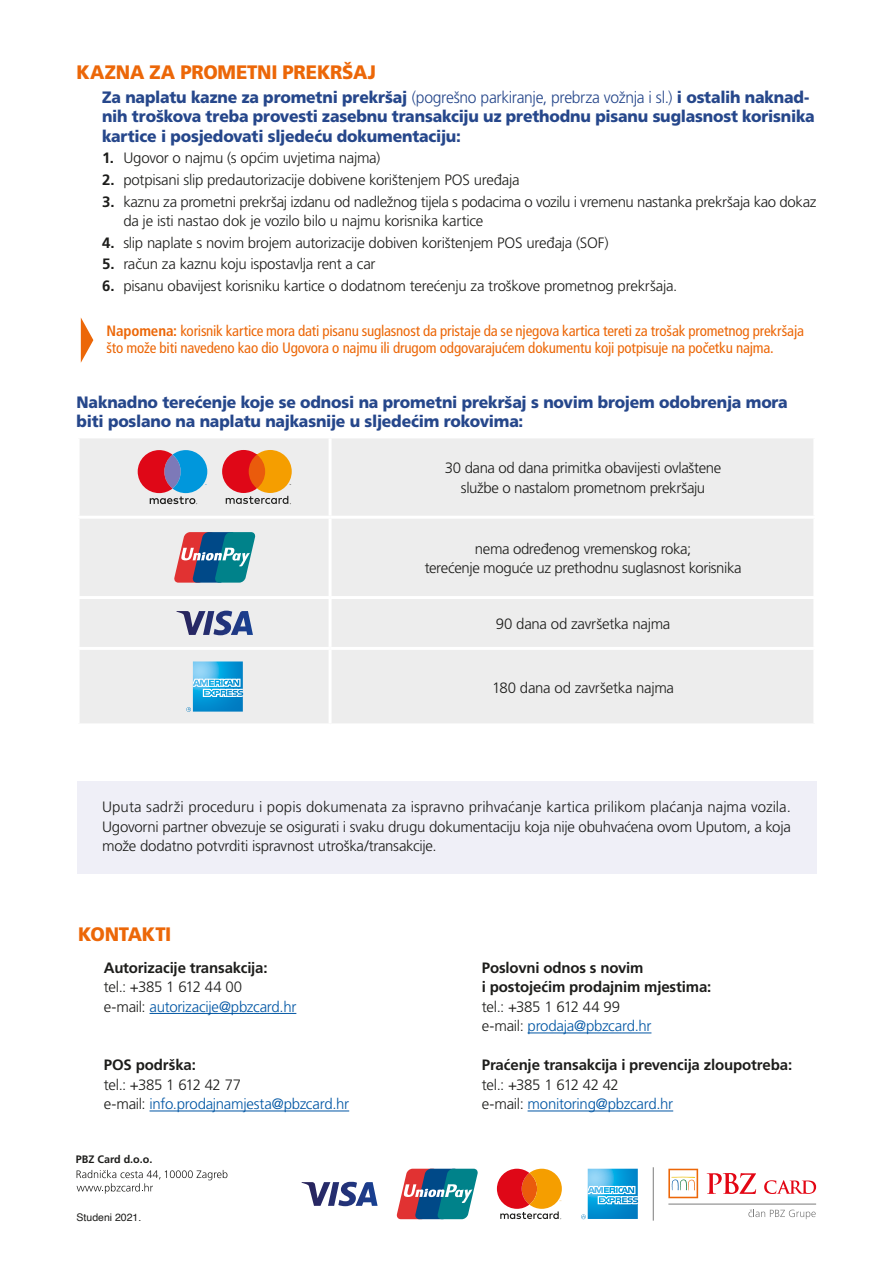
<style>
.page{position:relative;width:893px;height:1262px;background:#fff}
.page>*{position:absolute;margin:0;border:0;box-sizing:border-box;transform-origin:0 0}
.t1{font:900 19.5px "Frutiger";letter-spacing:-.015em;color:#ec6708;scale:.95 1}
.t2{font:900 16.5px/19.5px "Frutiger";letter-spacing:-.01em;color:#26478b;scale:.95 1}
.t3{font:300 15px/19.5px "Frutiger";letter-spacing:-.02em;color:#1d1d1b}
.t4{font:condensed 15px/16.5px "Frutiger";letter-spacing:-.01em;color:#ec6708}
.t5{font:700 15px/19.5px "Frutiger";letter-spacing:-.01em;color:#1d1d1b}
.t6{font:300 15px/19.5px "Frutiger";letter-spacing:-.02em;color:#0056a4}
.t7{font:700 10.8px "Frutiger";color:#1d1d1b}
.t8{font:10.5px "Helvetica";color:#1d1d1b}
.s1{font-weight:300}
.s2{font-weight:700}
.s3{color:#0056a4}
.s4{color:#1d1d1b}
</style>
<div class="page">
<svg style="left:81px;top:318px;width:12px;height:45px"></svg>
<div style="left:80px;top:438px;width:733px;height:285px;background:#ededed"></div>
<hr style="left:328px;top:438px;width:3px;height:78px;background:#fff">
<hr style="left:328px;top:519px;width:3px;height:77px;background:#fff">
<hr style="left:328px;top:599px;width:3px;height:48px;background:#fff">
<hr style="left:328px;top:650px;width:3px;height:73px;background:#fff">
<hr style="left:77px;top:516px;width:253px;height:3px;background:#fff">
<hr style="left:330px;top:516px;width:486px;height:3px;background:#fff">
<hr style="left:77px;top:596px;width:253px;height:3px;background:#fff">
<hr style="left:330px;top:596px;width:486px;height:3px;background:#fff">
<hr style="left:77px;top:647px;width:253px;height:3px;background:#fff">
<hr style="left:330px;top:647px;width:486px;height:3px;background:#fff">
<svg style="left:138px;top:450px;width:69px;height:54px"></svg>
<svg style="left:222px;top:450px;width:70px;height:54px"></svg>
<svg style="left:174px;top:532px;width:82px;height:50px"></svg>
<svg style="left:176px;top:610px;width:77px;height:25px"></svg>
<svg style="left:186px;top:661px;width:57px;height:51px"></svg>
<div style="left:77px;top:780px;width:739px;height:93px;background:#efeff7"></div>
<svg style="left:77px;top:1169px;width:150px;height:24px"></svg>
<hr style="left:149px;top:1013px;width:147px;height:1px;background:#0056a4">
<hr style="left:149px;top:1110px;width:200px;height:1px;background:#0056a4">
<hr style="left:527px;top:1032px;width:124px;height:1px;background:#0056a4">
<hr style="left:527px;top:1110px;width:146px;height:1px;background:#0056a4">
<svg style="left:581px;top:1168px;width:57px;height:51px"></svg>
<svg style="left:396px;top:1168px;width:82px;height:51px"></svg>
<svg style="left:497px;top:1168px;width:65px;height:51px"></svg>
<svg style="left:668px;top:1168px;width:30px;height:30px"></svg>
<svg style="left:706px;top:1173px;width:50px;height:21px"></svg>
<svg style="left:764px;top:1180px;width:52px;height:14px"></svg>
<svg style="left:748px;top:1209px;width:67px;height:10px"></svg>
<hr style="left:668px;top:1203px;width:148px;height:1px;background:#7c7c7c">
<hr style="left:653px;top:1167px;width:1px;height:53px;background:#7c7c7c">
<svg style="left:301px;top:1181px;width:76px;height:25px"></svg>
<h1 class="t1" style="left:77px;top:60px;width:316px">KAZNA ZA PROMETNI PREKRŠAJ</h1>
<p class="t2" style="left:102px;top:87px;width:751px">Za naplatu kazne za prometni prekršaj <span class="s1">(pogrešno parkiranje, prebrza vožnja i sl.)</span> i ostalih naknad&shy;nih troškova treba provesti zasebnu transakciju uz prethodnu pisanu suglasnost korisnika kartice i posjedovati sljedeću dokumentaciju:</p>
<p class="t3" style="left:102px;top:148px;width:280px"><span class="s2">1.</span> Ugovor o najmu (s općim uvjetima najma)</p>
<p class="t3" style="left:102px;top:170px;width:419px"><span class="s2">2.</span> potpisani slip predautorizacije dobivene korištenjem POS uređaja</p>
<p class="t3" style="left:123px;top:192px;width:694px;text-indent:-21px"><span class="s2">3.</span> kaznu za prometni prekršaj izdanu od nadležnog tijela s podacima o vozilu i vremenu nastanka prekršaja kao dokaz da je isti nastao dok je vozilo bilo u najmu korisnika kartice</p>
<p class="t3" style="left:102px;top:233px;width:508px"><span class="s2">4.</span> slip naplate s novim brojem autorizacije dobiven korištenjem POS uređaja (SOF)</p>
<p class="t3" style="left:102px;top:254px;width:275px"><span class="s2">5.</span> račun za kaznu koju ispostavlja rent a car</p>
<p class="t3" style="left:102px;top:276px;width:577px"><span class="s2">6.</span> pisanu obavijest korisniku kartice o dodatnom terećenju za troškove prometnog prekršaja.</p>
<p class="t4" style="left:106px;top:323px;width:699px"><span class="s2">Napomena:</span> korisnik kartice mora dati pisanu suglasnost da pristaje da se njegova kartica tereti za trošak prometnog prekršaja što može biti navedeno kao dio Ugovora o najmu ili drugom odgovarajućem dokumentu koji potpisuje na početku najma.</p>
<p class="t2" style="left:77px;top:392px;width:750px">Naknadno terećenje koje se odnosi na prometni prekršaj s novim brojem odobrenja mora biti poslano na naplatu najkasnije u sljedećim rokovima:</p>
<p class="t3" style="left:445px;top:458px;width:278px;text-align:center">30 dana od dana primitka obavijesti ovlaštene službe o nastalom prometnom prekršaju</p>
<p class="t3" style="left:424px;top:538px;width:318px;text-align:center">nema određenog vremenskog roka;<br>terećenje moguće uz prethodnu suglasnost korisnika</p>
<p class="t3" style="left:496px;top:614px;width:176px">90 dana od završetka najma</p>
<p class="t3" style="left:492px;top:677px;width:183px">180 dana od završetka najma</p>
<p class="t3" style="left:102px;top:797px;width:690px;text-align:justify">Uputa sadrži proceduru i popis dokumenata za ispravno prihvaćanje kartica prilikom plaćanja najma vozila.<br>Ugovorni partner obvezuje se osigurati i svaku drugu dokumentaciju koja nije obuhvaćena ovom Uputom, a koja može dodatno potvrditi ispravnost utroška/transakcije.</p>
<h1 class="t1" style="left:78px;top:922px;width:99px">KONTAKTI</h1>
<p class="t5" style="left:104px;top:957px;width:165px">Autorizacije transakcija:</p>
<p class="t3" style="left:104px;top:977px;width:194px">tel.: +385 1 612 44 00<br>e-mail: <span class="s3">autorizacije@pbzcard.hr</span></p>
<p class="t5" style="left:104px;top:1055px;width:93px">POS podrška:</p>
<p class="t6" style="left:104px;top:1075px;width:247px"><span class="s4">tel.: +385 1 612 42 77<br>e-mail:</span> info.prodajnamjesta@pbzcard.hr</p>
<p class="t7" style="left:76px;top:1153px;width:78px">PBZ Card d.o.o.</p>
<p class="t8" style="left:77px;top:1208px;width:66px">Studeni 2021.</p>
<p class="t5" style="left:482px;top:957px;width:231px">Poslovni odnos s novim<br>i postojećim prodajnim mjestima:</p>
<p class="t3" style="left:482px;top:997px;width:171px">tel.: +385 1 612 44 99 e-mail: <span class="s3">prodaja@pbzcard.hr</span></p>
<p class="t5" style="left:482px;top:1055px;width:312px">Praćenje transakcija i prevencija zloupotreba:</p>
<p class="t3" style="left:482px;top:1075px;width:193px">tel.: +385 1 612 42 42<br>e-mail: <span class="s3">monitoring@pbzcard.hr</span></p>
</div>
